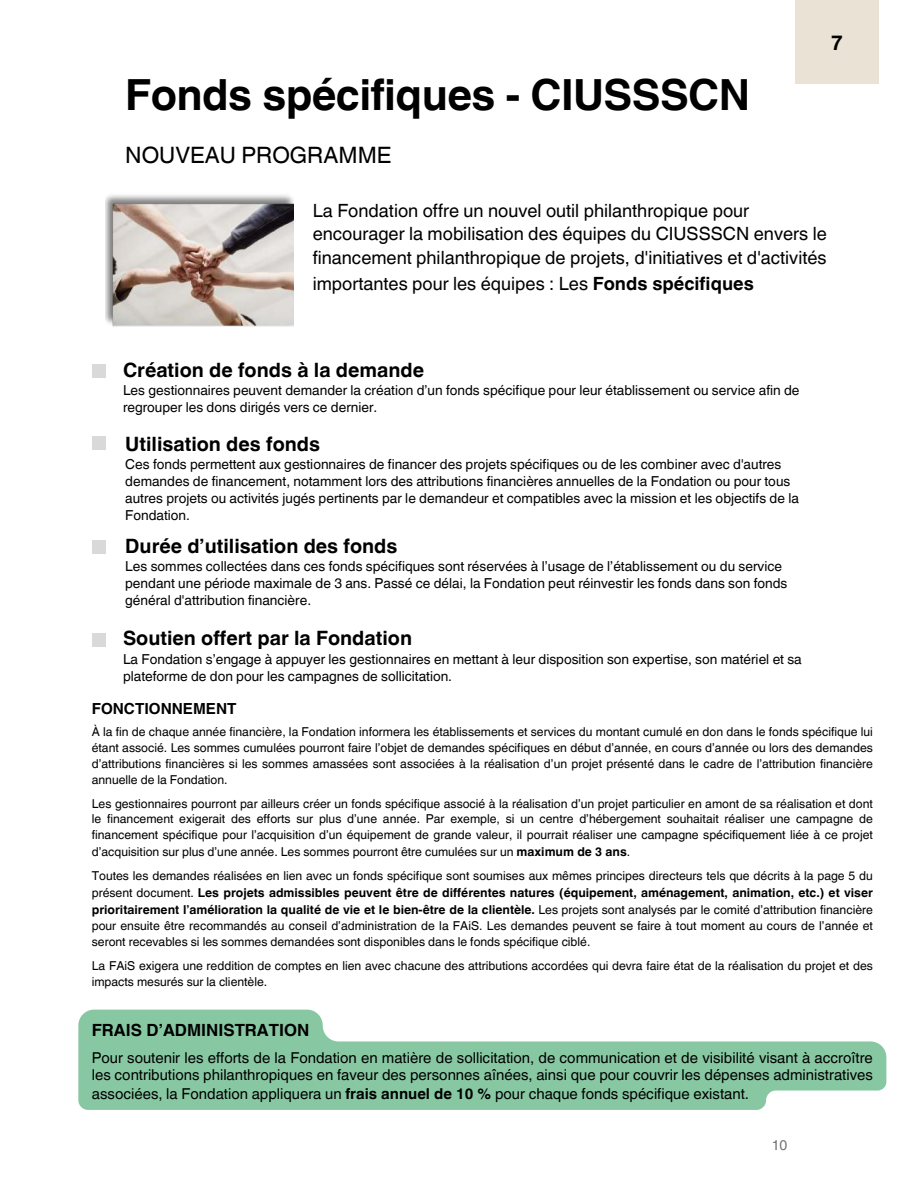
<style>
.page{position:relative;width:918px;height:1188px;background:#fff}
.page>*{position:absolute;margin:0;border:0;box-sizing:border-box;transform-origin:0 0}
.t1{font:700 42.9px "Helvetica World";letter-spacing:-.015em;color:#000}
.t2{font:22.5px "Helvetica World";color:#000}
.t3{font:700 20.4px "Helvetica World";color:#000}
.t4{font:700 19.8px "Helvetica World";color:#000}
.t5{font:18.3px/23.7px "Helvetica World";color:#000}
.t6{font:700 16.8px "Helvetica World";color:#000}
.t7{font:700 15.3px "Helvetica World";color:#000}
.t8{font:15px/18.1px "Helvetica World";color:#000;text-align:justify}
.t9{font:14.1px "Helvetica World";color:#737373}
.t10{font:13.8px/16.8px "Helvetica World";color:#000}
.t11{font:12.3px/15.9px "Helvetica World";color:#000}
.t12{font:700 12.3px/17.1px "Helvetica World";color:#000}
.s1{font-weight:700}
.s2{font-weight:400}
</style>
<div class="page">
<div style="left:795px;top:0;width:84px;height:84px;background:#ebe2d6"></div>
<div style="left:92px;top:364px;width:14px;height:14px;background:#d9d9d9"></div>
<img style="left:106px;top:195px;width:187px;height:132px">
<div style="left:92px;top:540px;width:14px;height:14px;background:#d9d9d9"></div>
<div style="left:92px;top:436px;width:14px;height:14px;background:#d9d9d9"></div>
<div style="left:92px;top:633px;width:14px;height:14px;background:#d9d9d9"></div>
<svg style="left:78px;top:1010px;width:808px;height:100px;fill:#87c8a3"></svg>
<h1 class="t1" style="left:125px;top:60px;width:626px">Fonds spécifiques - CIUSSSCN</h1>
<h2 class="t2" style="left:125px;top:141px;width:268px">NOUVEAU PROGRAMME</h2>
<h3 class="t3" style="left:831px;top:26px;width:13px">7</h3>
<h3 class="t5" style="left:313px;top:198px;width:516px">La Fondation offre un nouvel outil philanthropique pour encourager la mobilisation des équipes du CIUSSSCN envers le financement philanthropique de projets, d'initiatives et d'activités</h3>
<h3 class="t5" style="left:313px;top:271px;width:443px">importantes pour les équipes : Les <span class="s1">Fonds spécifiques</span></h3>
<h3 class="t4" style="left:123px;top:354px;width:303px">Création de fonds à la demande</h3>
<p class="t10" style="left:123px;top:382px;width:678px">Les gestionnaires peuvent demander la création d’un fonds spécifique pour leur établissement ou service afin de regrouper les dons dirigés vers ce dernier.</p>
<h3 class="t4" style="left:125px;top:428px;width:196px">Utilisation des fonds</h3>
<p class="t10" style="left:125px;top:456px;width:675px">Ces fonds permettent aux gestionnaires de financer des projets spécifiques ou de les combiner avec d'autres demandes de financement, notamment lors des attributions financières annuelles de la Fondation ou pour tous autres projets ou activités jugés pertinents par le demandeur et compatibles avec la mission et les objectifs de la Fondation.</p>
<h3 class="t4" style="left:125px;top:530px;width:274px">Durée d’utilisation des fonds</h3>
<p class="t10" style="left:125px;top:558px;width:664px">Les sommes collectées dans ces fonds spécifiques sont réservées à l’usage de l’établissement ou du service pendant une période maximale de 3 ans. Passé ce délai, la Fondation peut réinvestir les fonds dans son fonds général d'attribution financière.</p>
<h3 class="t4" style="left:123px;top:622px;width:291px">Soutien offert par la Fondation</h3>
<p class="t10" style="left:123px;top:651px;width:680px">La Fondation s’engage à appuyer les gestionnaires en mettant à leur disposition son expertise, son matériel et sa plateforme de don pour les campagnes de sollicitation.</p>
<p class="t7" style="left:92px;top:696px;width:146px">FONCTIONNEMENT</p>
<p class="t11" style="left:92px;top:724px;width:783px;text-align:justify">À la fin de chaque année financière, la Fondation informera les établissements et services du montant cumulé en don dans le fonds spécifique lui étant associé. Les sommes cumulées pourront faire l’objet de demandes spécifiques en début d’année, en cours d’année ou lors des demandes d’attributions financières si les sommes amassées sont associées à la réalisation d’un projet présenté dans le cadre de l’attribution financière annuelle de la Fondation.</p>
<p class="t11" style="left:92px;top:795px;width:783px;text-align:justify">Les gestionnaires pourront par ailleurs créer un fonds spécifique associé à la réalisation d’un projet particulier en amont de sa réalisation et dont le financement exigerait des efforts sur plus d’une année. Par exemple, si un centre d’hébergement souhaitait réaliser une campagne de financement spécifique pour l’acquisition d’un équipement de grande valeur, il pourrait réaliser une campagne spécifiquement liée à ce projet</p>
<p class="t11" style="left:92px;top:840px;width:783px;line-height:23.9px">d’acquisition sur plus d’une année. Les sommes pourront être cumulées sur un <span class="s1">maximum de 3 ans</span>.<br>Toutes les demandes réalisées en lien avec un fonds spécifique sont soumises aux mêmes principes directeurs tels que décrits à la page 5 du</p>
<p class="t12" style="left:92px;top:883px;width:783px"><span class="s2">présent document.</span> Les projets admissibles peuvent être de différentes natures (équipement, aménagement, animation, etc.) et viser prioritairement l’amélioration la qualité de vie et le bien-être de la clientèle. <span class="s2">Les projets sont analysés par le comité d’attribution financière</span></p>
<p class="t11" style="left:92px;top:918px;width:783px">pour ensuite être recommandés au conseil d’administration de la FAiS. Les demandes peuvent se faire à tout moment au cours de l’année et seront recevables si les sommes demandées sont disponibles dans le fonds spécifique ciblé.</p>
<p class="t11" style="left:92px;top:957px;width:783px">La FAiS exigera une reddition de comptes en lien avec chacune des attributions accordées qui devra faire état de la réalisation du projet et des impacts mesurés sur la clientèle.</p>
<h3 class="t6" style="left:92px;top:1016px;width:219px">FRAIS D’ADMINISTRATION</h3>
<p class="t8" style="left:92px;top:1048px;width:783px">Pour soutenir les efforts de la Fondation en matière de sollicitation, de communication et de visibilité visant à accroître les contributions philanthropiques en faveur des personnes aînées, ainsi que pour couvrir les dépenses administratives associées, la Fondation appliquera un <span class="s1">frais annuel de 10 %</span> pour chaque fonds spécifique existant.</p>
<p class="t9" style="left:772px;top:1137px;width:17px">10</p>
</div>
